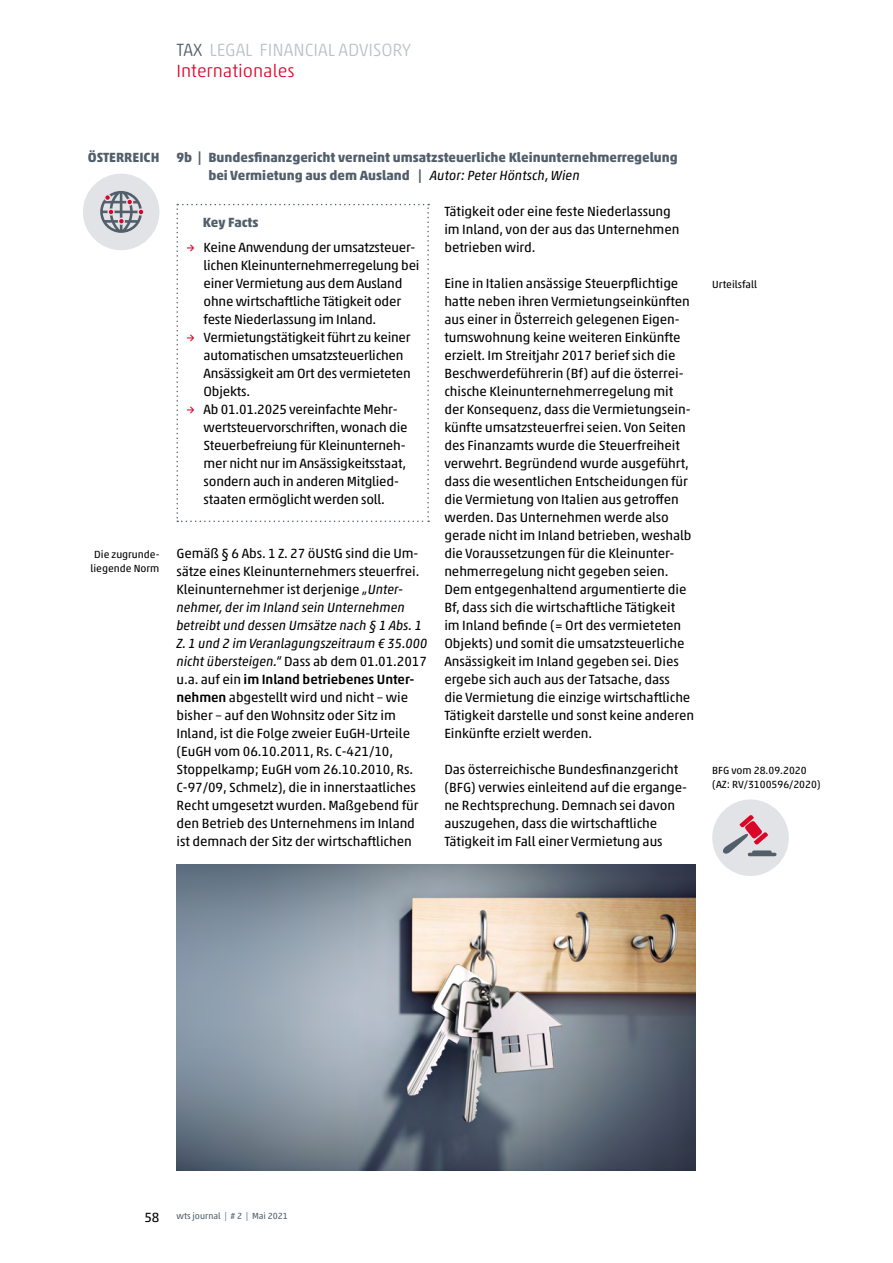
<style>
.page{position:relative;width:893px;height:1263px;background:#fff}
.page>*{position:absolute;margin:0;border:0;box-sizing:border-box;transform-origin:0 0}
.TAX_LEGAL_CONSULTING{font:300 18px "Akko Rounded Pro";color:#bcc1c8}
.TAX_LEGAL_CONSULTING-2{font:300 18px "Akko Rounded Pro";color:#da0629}
.Fließtext{font:13.5px/18px "Akko Pro";letter-spacing:-.005em;color:#000}
.Zwischenüberschrift{font:700 13.5px/18px "Akko Pro";color:#525f6b}
.Marginalie_rechtsbue{font:10.5px/13.5px "Akko Pro";color:#000;text-align:center}
.t1{font:9px "Akko Pro";color:#525f6b}
.s1{color:#525f6b}
.s2{font-weight:400;font-style:italic;color:#000}
.s3{font-family:"Akko Rounded Pro";color:#da0629}
.s4{font-style:italic}
.s5{font-weight:500}
</style>
<div class="page">
<svg style="left:176px;top:204px;width:253px;height:318px"></svg>
<div style="left:83px;top:174px;width:76px;height:76px;background:#e1e3e7;border-radius:50%"></div>
<svg style="left:100px;top:191px;width:43px;height:42px"></svg>
<div style="left:137px;top:208px;width:8px;height:8px;border:1px solid #e1e3e7;border-radius:50%"></div>
<img style="left:176px;top:864px;width:519px;height:306px">
<div style="left:712px;top:799px;width:77px;height:77px;background:#e1e3e7;border-radius:50%"></div>
<hr style="left:749px;top:853px;width:26px;height:3px;background:#525f6b">
<svg style="left:723px;top:815px;width:45px;height:41px"></svg>
<p class="TAX_LEGAL_CONSULTING" style="left:176px;top:39px;width:236px"><span class="s1">TAX</span> LEGAL FINANCIAL ADVISORY</p>
<p class="TAX_LEGAL_CONSULTING-2" style="left:176px;top:60px;width:120px">Internationales</p>
<p class="Zwischenüberschrift" style="left:88px;top:148px;width:73px">ÖSTERREICH</p>
<p class="Marginalie_rechtsbue" style="left:90px;top:548px;width:70px">Die zugrunde&shy;liegende Norm</p>
<p class="Zwischenüberschrift" style="left:208px;top:148px;width:471px;text-indent:-32px">9b | Bundesfinanzgericht verneint umsatzsteuerliche Kleinunternehmerregelung bei Vermietung aus dem Ausland | <span class="s2">Autor: Peter Höntsch, Wien</span></p>
<p class="Zwischenüberschrift" style="left:203px;top:213px;width:57px">Key Facts</p>
<p class="Fließtext" style="left:204px;top:238px;width:217px;text-indent:-17px"><span class="s3">→</span> Keine Anwendung der umsatzsteuer&shy;lichen Kleinunternehmerregelung bei einer Vermietung aus dem Ausland ohne wirtschaftliche Tätigkeit oder feste Niederlassung im Inland.</p>
<p class="Fließtext" style="left:204px;top:328px;width:209px;text-indent:-17px"><span class="s3">→</span> Vermietungstätigkeit führt zu keiner automatischen umsatzsteuerlichen<br>Ansässigkeit am Ort des vermieteten<br>Objekts.</p>
<p class="Fließtext" style="left:204px;top:400px;width:206px;text-indent:-17px"><span class="s3">→</span> Ab 01.01.2025 vereinfachte Mehr&shy;wertsteuervorschriften, wonach die Steuerbefreiung für Kleinunterneh&shy;mer nicht nur im Ansässigkeitsstaat, sondern auch in anderen Mitglied&shy;staaten ermöglicht werden soll.</p>
<p class="Fließtext" style="left:176px;top:544px;width:247px">Gemäß § 6 Abs. 1 Z. 27 öUStG sind die Um&shy;sätze eines Kleinunternehmers steuerfrei.<br>Kleinunternehmer ist derjenige <span class="s4">„Unter&shy;nehmer, der im Inland sein Unternehmen betreibt und dessen Umsätze nach § 1 Abs. 1</span></p>
<p class="Fließtext" style="left:176px;top:634px;width:252px"><span class="s4">Z. 1 und 2 im Veranlagungszeitraum € 35.000 nicht übersteigen.“</span> Dass ab dem 01.01.2017 u.a. auf ein <span class="s5">im Inland betriebenes Unter&shy;nehmen</span> abgestellt wird und nicht – wie bisher – auf den Wohnsitz oder Sitz im Inland, ist die Folge zweier EuGH-Urteile (EuGH vom 06.10.2011, Rs. C-421/10, Stoppelkamp; EuGH vom 26.10.2010, Rs.<br>C-97/09, Schmelz), die in innerstaatliches Recht umgesetzt wurden. Maßgebend für den Betrieb des Unternehmens im Inland ist demnach der Sitz der wirtschaftlichen</p>
<p class="Fließtext" style="left:444px;top:202px;width:237px">Tätigkeit oder eine feste Niederlassung im Inland, von der aus das Unternehmen betrieben wird.</p>
<p class="Fließtext" style="left:444px;top:274px;width:251px">Eine in Italien ansässige Steuerpflichtige hatte neben ihren Vermietungseinkünften aus einer in Österreich gelegenen Eigen&shy;tumswohnung keine weiteren Einkünfte erzielt. Im Streitjahr 2017 berief sich die Beschwerdeführerin (Bf) auf die österrei&shy;chische Kleinunternehmerregelung mit der Konsequenz, dass die Vermietungsein&shy;künfte umsatzsteuerfrei seien. Von Seiten des Finanzamts wurde die Steuerfreiheit verwehrt. Begründend wurde ausgeführt, dass die wesentlichen Entscheidungen für die Vermietung von Italien aus getroffen werden. Das Unternehmen werde also gerade nicht im Inland betrieben, weshalb die Voraussetzungen für die Kleinunter&shy;nehmerregelung nicht gegeben seien.<br>Dem entgegenhaltend argumentierte die Bf, dass sich die wirtschaftliche Tätigkeit<br>im Inland befinde (= Ort des vermieteten Objekts) und somit die umsatzsteuerliche Ansässigkeit im Inland gegeben sei. Dies ergebe sich auch aus der Tatsache, dass<br>die Vermietung die einzige wirtschaftliche Tätigkeit darstelle und sonst keine anderen Einkünfte erzielt werden.</p>
<p class="Fließtext" style="left:444px;top:760px;width:244px">Das österreichische Bundesfinanzgericht (BFG) verwies einleitend auf die ergange&shy;ne Rechtsprechung. Demnach sei davon auszugehen, dass die wirtschaftliche Tätigkeit im Fall einer Vermietung aus</p>
<p class="Marginalie_rechtsbue" style="left:712px;top:278px;width:46px">Urteilsfall</p>
<p class="Marginalie_rechtsbue" style="left:712px;top:764px;width:110px;text-align:left">BFG vom 28.09.2020 (AZ: RV/3100596/2020)</p>
<p class="Fließtext" style="left:144px;top:1208px;width:17px">58</p>
<p class="t1" style="left:176px;top:1210px;width:113px">wts journal | # 2 | Mai 2021</p>
</div>
